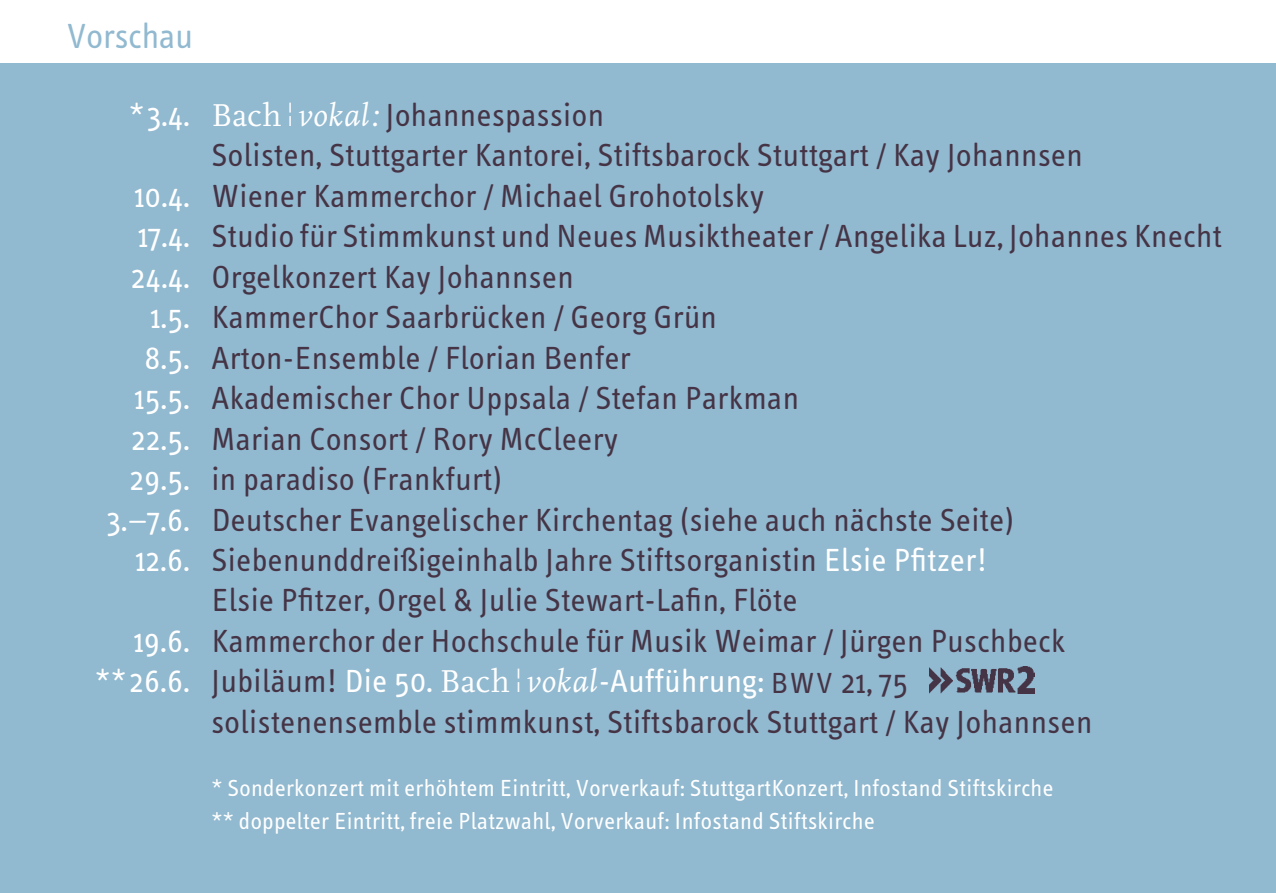
<style>
.page{position:relative;width:1276px;height:893px;background:#fff}
.page>*{position:absolute;margin:0;border:0;box-sizing:border-box;transform-origin:0 0}
.t1{font:36px "Info Text";color:#91b9d0}
.t2{font:33px "Info Text";letter-spacing:.015em;color:#453445}
.t3{font:33px "Info Text";letter-spacing:.015em;color:#fff}
.t4{font:24px/33px "Info Text";letter-spacing:.015em;color:#fff}
.s1{color:#fff}
.s2{font-family:"Scala";color:#fff}
.s3{font-family:"Mrs Eaves Just Lig";font-weight:700;color:#fff}
.s4{font-family:"Scala";font-style:italic;color:#fff}
.s5{color:#453445}
.s6{font-family:"Scala"}
.s7{font-family:"Mrs Eaves Just Lig";font-weight:700}
.s8{font-family:"Scala";font-style:italic}
.s9{font-size:30px;color:#453445}
</style>
<div class="page">
<div style="left:0;top:64px;width:1276px;height:829px;background:#91b9d0"></div>
<img style="left:929px;top:667px;width:105px;height:27px">
<p class="t1" style="left:67px;top:16px;width:127px">Vorschau</p>
<p class="t2" style="left:129px;top:96px;width:476px"><span class="s1">*3.4.</span> <span class="s2">Bach</span> <span class="s3">¦</span> <span class="s4">vokal:</span> Johannespassion</p>
<p class="t2" style="left:211px;top:137px;width:873px">Solisten, Stuttgarter Kantorei, Stiftsbarock Stuttgart / Kay Johannsen</p>
<p class="t2" style="left:134px;top:177px;width:631px"><span class="s1">10.4.</span> Wiener Kammerchor / Michael Grohotolsky</p>
<p class="t2" style="left:138px;top:218px;width:1085px"><span class="s1">17.4.</span> Studio für Stimmkunst und Neues Musiktheater / Angelika Luz, Johannes Knecht</p>
<p class="t2" style="left:131px;top:258px;width:444px"><span class="s1">24.4.</span> Orgelkonzert Kay Johannsen</p>
<p class="t2" style="left:150px;top:299px;width:568px"><span class="s1">1.5.</span> KammerChor Saarbrücken / Georg Grün</p>
<p class="t2" style="left:144px;top:339px;width:487px"><span class="s1">8.5.</span> Arton-Ensemble / Florian Benfer</p>
<p class="t2" style="left:134px;top:380px;width:666px"><span class="s1">15.5.</span> Akademischer Chor Uppsala / Stefan Parkman</p>
<p class="t2" style="left:132px;top:420px;width:488px"><span class="s1">22.5.</span> Marian Consort / Rory McCleery</p>
<p class="t2" style="left:130px;top:461px;width:374px"><span class="s1">29.5.</span> in paradiso (Frankfurt)</p>
<p class="t2" style="left:107px;top:501px;width:909px"><span class="s1">3.–7.6.</span> Deutscher Evangelischer Kirchentag (siehe auch nächste Seite)</p>
<p class="t2" style="left:135px;top:542px;width:853px"><span class="s1">12.6.</span> Siebenunddreißigeinhalb Jahre Stiftsorganistin <span class="s1">Elsie Pfitzer!</span></p>
<p class="t2" style="left:211px;top:582px;width:587px">Elsie Pfitzer, Orgel &amp; Julie Stewart-Lafin, Flöte</p>
<p class="t2" style="left:133px;top:623px;width:933px"><span class="s1">19.6.</span> Kammerchor der Hochschule für Musik Weimar / Jürgen Puschbeck</p>
<p class="t3" style="left:95px;top:663px;width:814px">**26.6. <span class="s5">Jubiläum!</span> Die 50. <span class="s6">Bach</span> <span class="s7">¦</span> <span class="s8">vokal</span>-Aufführung: <span class="s9">BWV</span> <span class="s5">21, 75</span></p>
<p class="t2" style="left:211px;top:704px;width:882px">solistenensemble stimmkunst, Stiftsbarock Stuttgart / Kay Johannsen</p>
<p class="t4" style="left:211px;top:772px;width:843px">* Sonderkonzert mit erhöhtem Eintritt, Vorverkauf: StuttgartKonzert, Infostand Stiftskirche ** doppelter Eintritt, freie Platzwahl, Vorverkauf: Infostand Stiftskirche</p>
</div>
